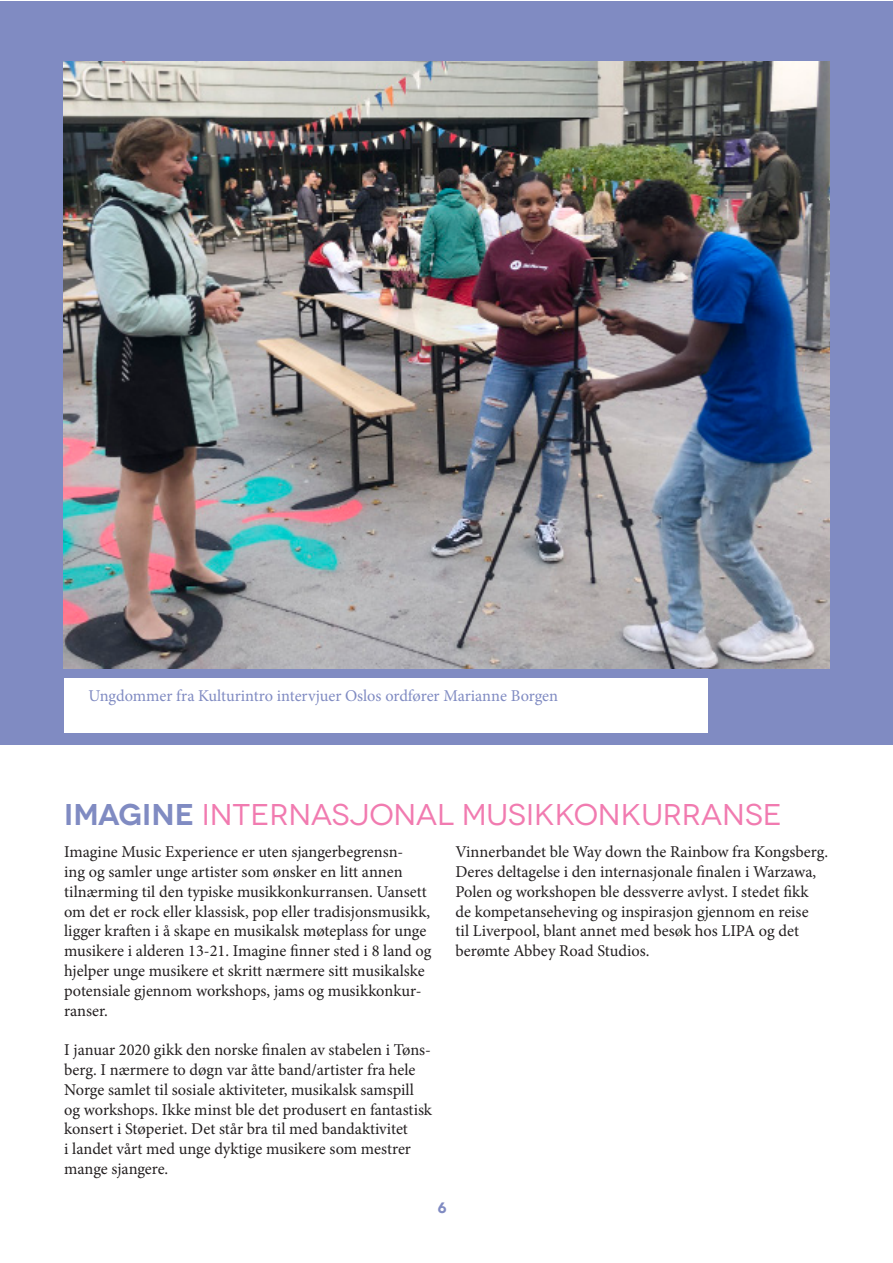
<style>
.page{position:relative;width:893px;height:1263px;background:#fff}
.page>*{position:absolute;margin:0;border:0;box-sizing:border-box;transform-origin:0 0}
.t1{font:30px "Novecentowide";color:#f17bb0}
.t2{font:16.5px/19.8px "Minion Pro";color:#231f20}
.t3{font:16.5px "Minion Pro";letter-spacing:-.005em;color:#808bc2}
.t4{font:900 15px "Avenir";color:#808bc2}
.s1{font-weight:600;color:#808bc2}
</style>
<div class="page">
<div style="left:0;top:1px;width:893px;height:743px;background:#808bc2"></div>
<div style="left:64px;top:679px;width:644px;height:54px;background:#fff"></div>
<img style="left:64px;top:62px;width:765px;height:607px">
<p class="t3" style="left:89px;top:684px;width:471px">Ungdommer fra Kulturintro intervjuer Oslos ordfører Marianne Borgen</p>
<p class="t1" style="left:64px;top:797px;width:719px"><span class="s1">IMAGINE</span> INTERNASJONAL MUSIKKONKURRANSE</p>
<p class="t2" style="left:64px;top:842px;width:369px">Imagine Music Experience er uten sjangerbegrensn-<br>ing og samler unge artister som ønsker en litt annen tilnærming til den typiske musikkonkurransen. Uansett om det er rock eller klassisk, pop eller tradisjonsmusikk, ligger kraften i å skape en musikalsk møteplass for unge musikere i alderen 13-21. Imagine finner sted i 8 land og hjelper unge musikere et skritt nærmere sitt musikalske potensiale gjennom workshops, jams og musikkonkur&shy;ranser.</p>
<p class="t2" style="left:64px;top:1040px;width:369px">I januar 2020 gikk den norske finalen av stabelen i Tøns&shy;berg. I nærmere to døgn var åtte band/artister fra hele Norge samlet til sosiale aktiviteter, musikalsk samspill og workshops. Ikke minst ble det produsert en fantastisk konsert i Støperiet. Det står bra til med bandaktivitet<br>i landet vårt med unge dyktige musikere som mestrer mange sjangere.</p>
<p class="t2" style="left:455px;top:842px;width:374px">Vinnerbandet ble Way down the Rainbow fra Kongsberg.<br>Deres deltagelse i den internasjonale finalen i Warzawa, Polen og workshopen ble dessverre avlyst. I stedet fikk de kompetanseheving og inspirasjon gjennom en reise<br>til Liverpool, blant annet med besøk hos LIPA og det berømte Abbey Road Studios.</p>
<p class="t4" style="left:438px;top:1195px;width:10px">6</p>
</div>
